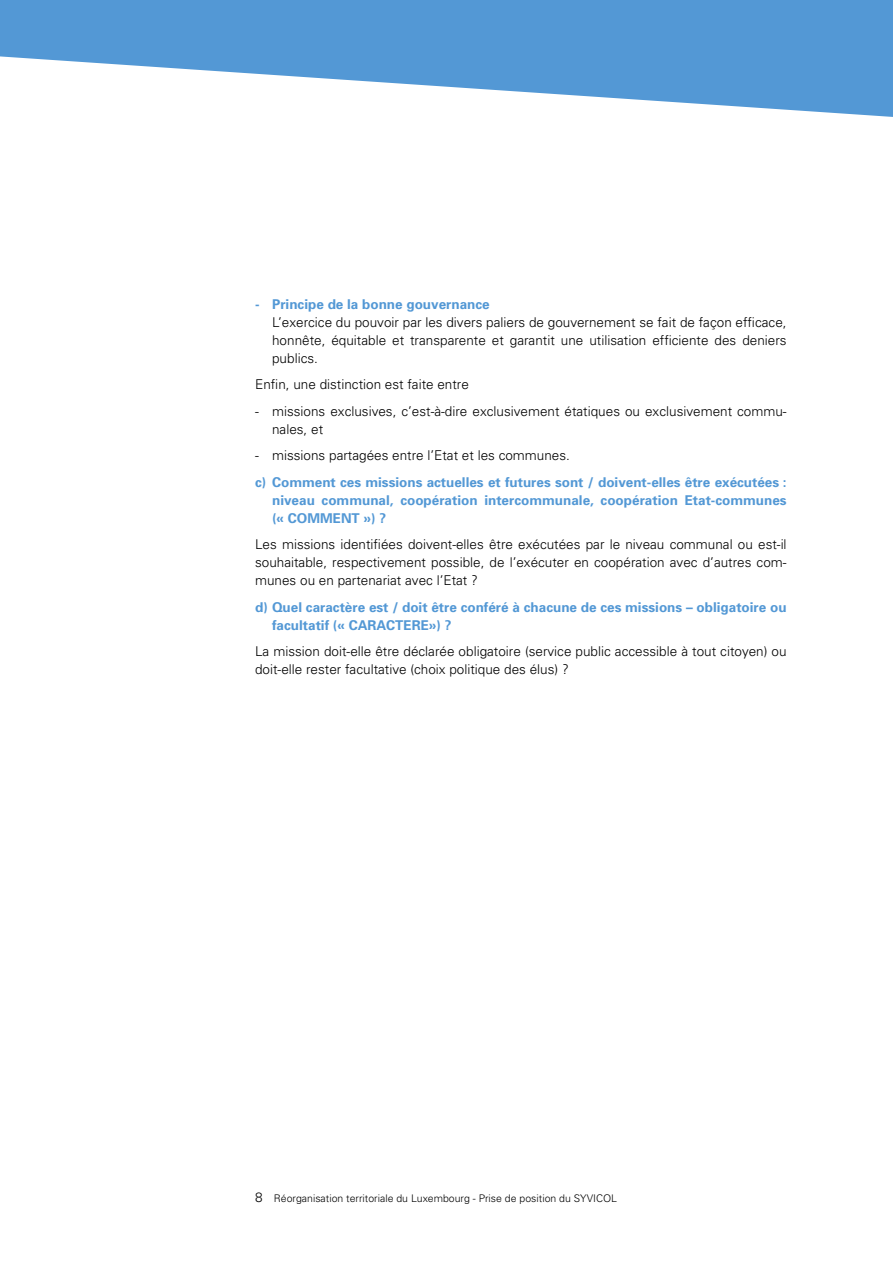
<style>
.page{position:relative;width:893px;height:1263px;background:#fff}
.page>*{position:absolute;margin:0;border:0;box-sizing:border-box;transform-origin:0 0}
.t1{font:300 13.5px/18px "Univers";color:#000;text-align:justify}
.t2{font:700 13.5px/18px "Univers";color:#5398d5;text-align:justify}
.t3{font:300 10.5px "Univers";color:#000}
.s1{font-size:13.5px}
</style>
<div class="page">
<svg style="left:0;top:0;width:892px;height:117px;fill:#5398d5"></svg>
<svg style="left:892px;top:0;width:1px;height:117px"></svg>
<p class="t2" style="left:255px;top:294px;width:236px">- Principe de la bonne gouvernance</p>
<p class="t1" style="left:272px;top:313px;width:516px">L’exercice du pouvoir par les divers paliers de gouvernement se fait de façon efficace, honnête, équitable et transparente et garantit une utilisation efficiente des deniers publics.</p>
<p class="t1" style="left:255px;top:375px;width:215px">Enfin, une distinction est faite entre</p>
<p class="t1" style="left:272px;top:402px;width:516px;text-indent:-17px">- missions exclusives, c’est-à-dire exclusivement étatiques ou exclusivement commu&shy;nales, et</p>
<p class="t1" style="left:255px;top:446px;width:316px">- missions partagées entre l’Etat et les communes.</p>
<p class="t2" style="left:272px;top:472px;width:516px;text-indent:-17px">c) Comment ces missions actuelles et futures sont / doivent-elles être exécutées : niveau communal, coopération intercommunale, coopération Etat-communes (« COMMENT ») ?</p>
<p class="t1" style="left:255px;top:535px;width:533px">Les missions identifiées doivent-elles être exécutées par le niveau communal ou est-il souhaitable, respectivement possible, de l’exécuter en coopération avec d’autres com&shy;munes ou en partenariat avec l’Etat ?</p>
<p class="t2" style="left:272px;top:597px;width:516px;text-indent:-17px">d) Quel caractère est / doit être conféré à chacune de ces missions – obligatoire ou facultatif (« CARACTERE») ?</p>
<p class="t1" style="left:255px;top:642px;width:533px">La mission doit-elle être déclarée obligatoire (service public accessible à tout citoyen) ou doit-elle rester facultative (choix politique des élus) ?</p>
<p class="t3" style="left:255px;top:1191px;width:363px"><span class="s1">8</span> Réorganisation territoriale du Luxembourg - Prise de position du SYVICOL</p>
</div>
